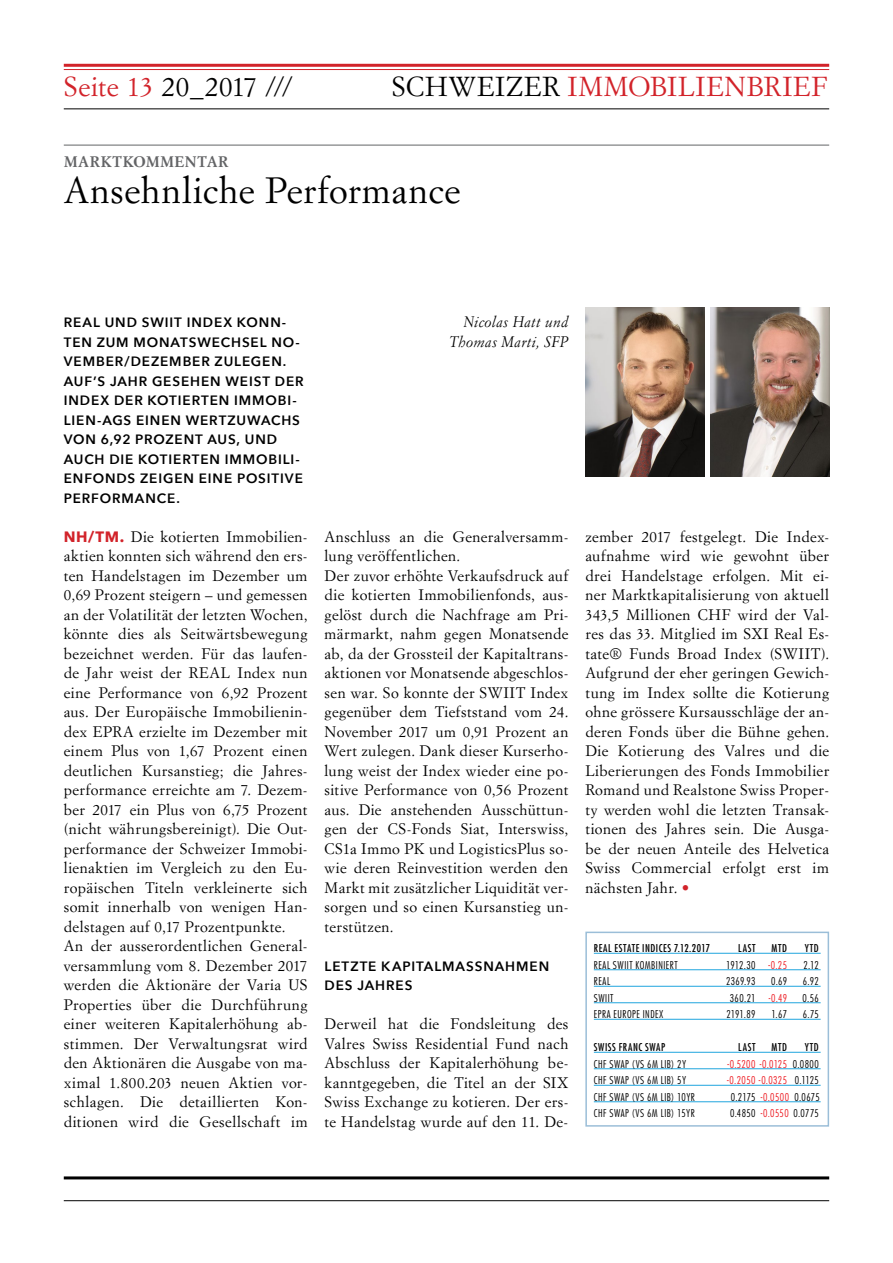
<style>
.page{position:relative;width:893px;height:1263px;background:#fff}
.page>*{position:absolute;margin:0;border:0;box-sizing:border-box;transform-origin:0 0}
.t1{font:36px "Simoncini Garamond Std";letter-spacing:.015em;color:#000}
.t2{font:27px "Simoncini Garamond Std";letter-spacing:.03em;color:#d2232a}
.t3{font:27px "Simoncini Garamond Std";letter-spacing:.005em;color:#000}
.t4{font:15px/19.5px "Simoncini Garamond Std";letter-spacing:.025em;color:#000}
.t5{font:italic 15px/19.5px "Simoncini Garamond Std";letter-spacing:.02em;color:#000;text-align:right}
.t6{font:700 15px "Simoncini Garamond Std";letter-spacing:.03em;color:#636466}
.t7{font:600 13.5px/19.5px "Avenir Next";letter-spacing:.065em;color:#000}
.t8{font:300 condensed 10.5px "Futura Std";letter-spacing:.04em;color:#000}
.t9{font:condensed 10.5px "Futura Std";letter-spacing:.06em;color:#000}
.t10{font:300 condensed 10.5px "Futura Std";letter-spacing:.03em;color:#ed1d24}
.t11{font:300 condensed 10.5px "Futura Std";letter-spacing:.015em;color:#000}
.s1{color:#d2232a}
.s2{color:#000}
.s3{font-family:"Avenir Next";font-weight:700;color:#d2232a}
.s4{font-family:"Avenir Next";font-weight:800;color:#d2232a}
.s5{color:#ed1d24}
</style>
<div class="page">
<hr style="left:64px;top:1176px;width:765px;height:3px;background:#000">
<hr style="left:64px;top:1200px;width:765px;height:1px;background:#000">
<hr style="left:64px;top:64px;width:765px;height:3px;background:#d2232a">
<hr style="left:64px;top:69px;width:765px;height:1px;background:#d2232a">
<hr style="left:64px;top:108px;width:765px;height:1px;background:#000">
<hr style="left:64px;top:145px;width:765px;height:1px;background:#636466">
<div style="left:585px;top:932px;width:244px;height:195px;border:2px solid #9bbed8"></div>
<hr style="left:594px;top:953px;width:227px;height:1px;background:#20a5de">
<hr style="left:594px;top:969px;width:227px;height:1px;background:#20a5de">
<hr style="left:594px;top:986px;width:227px;height:1px;background:#20a5de">
<hr style="left:594px;top:1002px;width:227px;height:1px;background:#20a5de">
<hr style="left:594px;top:1019px;width:227px;height:1px;background:#20a5de">
<hr style="left:594px;top:1052px;width:227px;height:1px;background:#20a5de">
<hr style="left:594px;top:1068px;width:227px;height:1px;background:#20a5de">
<hr style="left:594px;top:1085px;width:227px;height:1px;background:#20a5de">
<hr style="left:594px;top:1101px;width:227px;height:1px;background:#20a5de">
<img style="left:710px;top:308px;width:119px;height:168px">
<img style="left:585px;top:308px;width:119px;height:168px">
<h2 class="t3" style="left:64px;top:70px;width:230px"><span class="s1">Seite 13</span> 20_2017 ///</h2>
<h2 class="t2" style="left:392px;top:70px;width:437px"><span class="s2">SCHWEIZER</span> IMMOBILIENBRIEF</h2>
<p class="t6" style="left:64px;top:152px;width:166px">MARKTKOMMENTAR</p>
<h1 class="t1" style="left:64px;top:168px;width:398px">Ansehnliche Performance</h1>
<p class="t5" style="left:449px;top:312px;width:121px">Nicolas Hatt und<br>Thomas Marti, SFP</p>
<p class="t7" style="left:64px;top:312px;width:241px">REAL UND SWIIT INDEX KONN-<br>TEN ZUM MONATSWECHSEL NO-<br>VEMBER/DEZEMBER ZULEGEN.<br>AUF’S JAHR GESEHEN WEIST DER<br>INDEX DER KOTIERTEN IMMOBI-<br>LIEN-AGS EINEN WERTZUWACHS<br>VON 6,92 PROZENT AUS, UND<br>AUCH DIE KOTIERTEN IMMOBILI-<br>ENFONDS ZEIGEN EINE POSITIVE<br>PERFORMANCE.</p>
<p class="t4" style="left:64px;top:526px;width:245px"><span class="s3">NH/TM.</span> Die kotierten Immobilien&shy;aktien konnten sich während den ers&shy;ten Handelstagen im Dezember um 0,69 Prozent steigern – und gemessen an der Volatilität der letzten Wochen, könnte dies als Seitwärtsbewegung bezeichnet werden. Für das laufen&shy;de Jahr weist der REAL Index nun eine Performance von 6,92 Prozent aus. Der Europäische Immobilienin&shy;dex EPRA erzielte im Dezember mit einem Plus von 1,67 Prozent einen deutlichen Kursanstieg; die Jahres&shy;performance erreichte am 7. Dezem&shy;ber 2017 ein Plus von 6,75 Prozent (nicht währungsbereinigt). Die Out&shy;performance der Schweizer Immobi&shy;lienaktien im Vergleich zu den Eu&shy;ropäischen Titeln verkleinerte sich somit innerhalb von wenigen Han&shy;delstagen auf 0,17 Prozentpunkte.<br>An der ausserordentlichen General&shy;versammlung vom 8. Dezember 2017 werden die Aktionäre der Varia US Properties über die Durchführung einer weiteren Kapitalerhöhung ab&shy;stimmen. Der Verwaltungsrat wird den Aktionären die Ausgabe von ma&shy;ximal 1.800.203 neuen Aktien vor&shy;schlagen. Die detaillierten Kon&shy;ditionen wird die Gesellschaft im</p>
<p class="t4" style="left:325px;top:526px;width:245px">Anschluss an die Generalversamm&shy;lung veröffentlichen.<br>Der zuvor erhöhte Verkaufsdruck auf die kotierten Immobilienfonds, aus&shy;gelöst durch die Nachfrage am Pri&shy;märmarkt, nahm gegen Monatsende ab, da der Grossteil der Kapitaltrans&shy;aktionen vor Monatsende abgeschlos&shy;sen war. So konnte der SWIIT Index gegenüber dem Tiefststand vom 24.<br>November 2017 um 0,91 Prozent an Wert zulegen. Dank dieser Kurserho&shy;lung weist der Index wieder eine po&shy;sitive Performance von 0,56 Prozent aus. Die anstehenden Ausschüttun&shy;gen der CS-Fonds Siat, Interswiss, CS1a Immo PK und LogisticsPlus so&shy;wie deren Reinvestition werden den Markt mit zusätzlicher Liquidität ver&shy;sorgen und so einen Kursanstieg un&shy;terstützen.</p>
<p class="t7" style="left:325px;top:956px;width:226px">LETZTE KAPITALMASSNAHMEN<br>DES JAHRES</p>
<p class="t4" style="left:325px;top:1014px;width:245px;text-align:justify">Derweil hat die Fondsleitung des Valres Swiss Residential Fund nach Abschluss der Kapitalerhöhung be&shy;kanntgegeben, die Titel an der SIX Swiss Exchange zu kotieren. Der ers&shy;te Handelstag wurde auf den 11. De-</p>
<p class="t4" style="left:585px;top:526px;width:245px;text-align:justify">zember 2017 festgelegt. Die Index&shy;aufnahme wird wie gewohnt über drei Handelstage erfolgen. Mit ei&shy;ner Marktkapitalisierung von aktuell 343,5 Millionen CHF wird der Val&shy;res das 33. Mitglied im SXI Real Es&shy;tate® Funds Broad Index (SWIIT).<br>Aufgrund der eher geringen Gewich&shy;tung im Index sollte die Kotierung ohne grössere Kursausschläge der an&shy;deren Fonds über die Bühne gehen.<br>Die Kotierung des Valres und die Liberierungen des Fonds Immobilier Romand und Realstone Swiss Proper&shy;ty werden wohl die letzten Transak&shy;tionen des Jahres sein. Die Ausga&shy;be der neuen Anteile des Helvetica Swiss Commercial erfolgt erst im nächsten Jahr. <span class="s4">•</span></p>
<p class="t9" style="left:594px;top:942px;width:118px">REAL ESTATE INDICES 7.12.2017</p>
<p class="t9" style="left:738px;top:942px;width:19px">LAST</p>
<p class="t9" style="left:772px;top:942px;width:17px">MTD</p>
<p class="t9" style="left:805px;top:942px;width:16px">YTD</p>
<p class="t8" style="left:594px;top:958px;width:85px">REAL SWIIT KOMBINIERT</p>
<p class="t8" style="left:726px;top:958px;width:62px">1912.30 <span class="s5">-0.25</span></p>
<p class="t8" style="left:803px;top:958px;width:17px">2.12</p>
<p class="t8" style="left:594px;top:975px;width:18px">REAL</p>
<p class="t8" style="left:726px;top:975px;width:31px">2369.93</p>
<p class="t8" style="left:771px;top:975px;width:17px">0.69</p>
<p class="t8" style="left:803px;top:975px;width:18px">6.92</p>
<p class="t8" style="left:594px;top:991px;width:21px">SWIIT</p>
<p class="t8" style="left:730px;top:991px;width:27px">360.21</p>
<p class="t10" style="left:769px;top:991px;width:20px">-0.49</p>
<p class="t8" style="left:802px;top:991px;width:18px">0.56</p>
<p class="t8" style="left:594px;top:1008px;width:71px">EPRA EUROPE INDEX</p>
<p class="t8" style="left:726px;top:1008px;width:31px">2191.89</p>
<p class="t8" style="left:771px;top:1008px;width:17px">1.67</p>
<p class="t8" style="left:803px;top:1008px;width:18px">6.75</p>
<p class="t9" style="left:594px;top:1041px;width:73px">SWISS FRANC SWAP</p>
<p class="t9" style="left:738px;top:1041px;width:19px">LAST</p>
<p class="t9" style="left:772px;top:1041px;width:17px">MTD</p>
<p class="t9" style="left:805px;top:1041px;width:16px">YTD</p>
<p class="t8" style="left:594px;top:1057px;width:94px">CHF SWAP (VS 6M LIB) 2Y</p>
<p class="t10" style="left:727px;top:1057px;width:93px">-0.5200 -0.0125 <span class="s2">0.0800</span></p>
<p class="t8" style="left:594px;top:1074px;width:94px">CHF SWAP (VS 6M LIB) 5Y</p>
<p class="t10" style="left:727px;top:1074px;width:93px">-0.2050 -0.0325 <span class="s2">0.1125</span></p>
<p class="t8" style="left:594px;top:1090px;width:103px">CHF SWAP (VS 6M LIB) 10YR</p>
<p class="t11" style="left:731px;top:1090px;width:91px">0.2175 <span class="s5">-0.0500</span> 0.0675</p>
<p class="t8" style="left:594px;top:1107px;width:103px">CHF SWAP (VS 6M LIB) 15YR</p>
<p class="t8" style="left:730px;top:1107px;width:90px">0.4850 <span class="s5">-0.0550</span> 0.0775</p>
</div>
